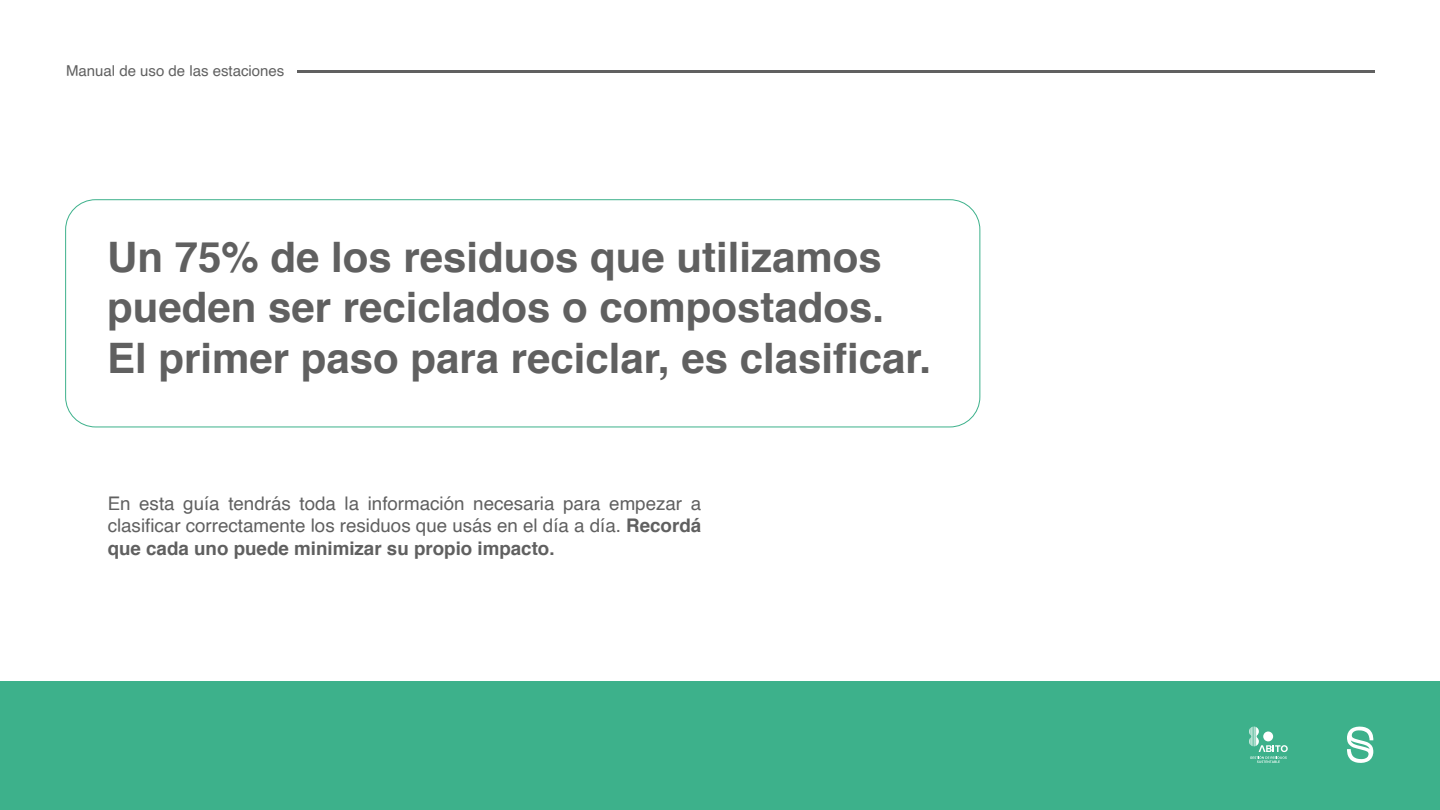
<style>
.page{position:relative;width:1440px;height:810px;background:#fff}
.page>*{position:absolute;margin:0;border:0;box-sizing:border-box;transform-origin:0 0}
.t1{font:700 42px/50.4px "Helvetica";color:#606060}
.t2{font:18.75px/22.5px "Helvetica";color:#606060;text-align:justify}
.t3{font:15px "Helvetica";color:#606060}
.s1{font-weight:700}
</style>
<div class="page">
<hr style="left:297px;top:70px;width:1078px;height:3px;background:#606060">
<div style="left:65px;top:199px;width:915px;height:228px;border:1px solid #3db18b;border-radius:30px"></div>
<div style="left:0;top:681px;width:1440px;height:129px;background:#3db18b"></div>
<svg style="left:1347px;top:726px;width:26px;height:37px"></svg>
<svg style="left:1249px;top:727px;width:39px;height:36px"></svg>
<p class="t3" style="left:66px;top:59px;width:220px">Manual de uso de las estaciones</p>
<h1 class="t1" style="left:107px;top:232px;width:826px">Un 75% de los residuos que utilizamos pueden ser reciclados o compostados.<br>El primer paso para reciclar, es clasificar.</h1>
<p class="t2" style="left:108px;top:493px;width:595px">En esta guía tendrás toda la información necesaria para empezar a clasificar correctamente los residuos que usás en el día a día. <span class="s1">Recordá que cada uno puede minimizar su propio impacto.</span></p>
</div>
